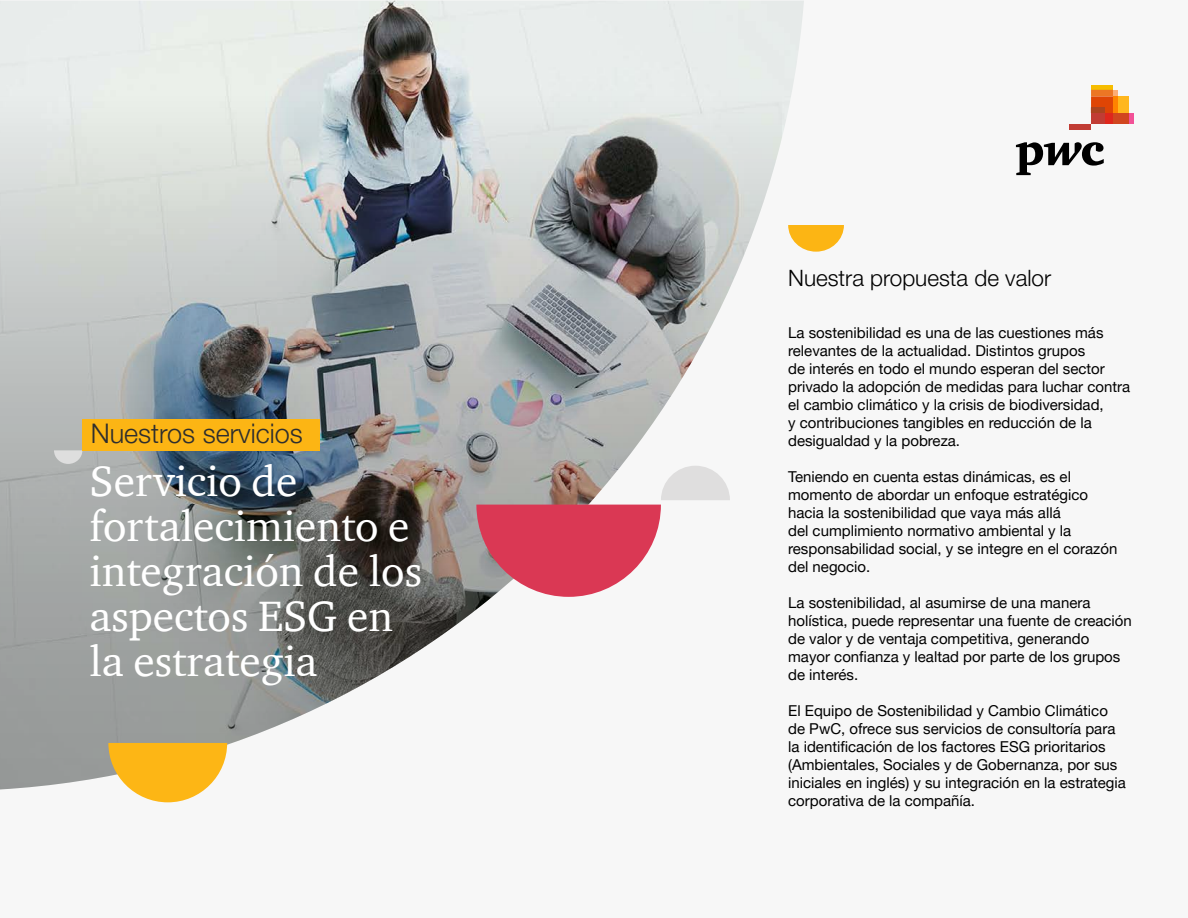
<style>
.page{position:relative;width:1188px;height:918px;background:#fff}
.page>*{position:absolute;margin:0;border:0;box-sizing:border-box;transform-origin:0 0}
.t1{font:43.5px/45px "ITC Charter Com";color:#fff}
.t2{font:300 27px "Helvetica Neue LT Pro";color:#2e2e2e}
.t3{font:300 22.5px "Helvetica Neue LT Pro";color:#000}
.t4{font:15px/18px "Helvetica Neue LT Pro";color:#000}
</style>
<div class="page">
<div style="left:0;top:1px;width:1188px;height:917px;background:#f7f7f7"></div>
<img style="left:0;top:1px;width:804px;height:134px">
<img style="left:0;top:90px;width:782px;height:699px">
<svg style="left:108px;top:743px;width:119px;height:59px"></svg>
<svg style="left:476px;top:466px;width:254px;height:131px"></svg>
<svg style="left:1016px;top:142px;width:88px;height:33px"></svg>
<div style="left:1128px;top:113px;width:6px;height:11px;background:#f25197"></div>
<svg style="left:1091px;top:86px;width:22px;height:4px"></svg>
<div style="left:1117px;top:97px;width:11px;height:16px;background:#ffb71e"></div>
<div style="left:1117px;top:113px;width:11px;height:11px;background:#d1461f"></div>
<hr style="left:1113px;top:113px;width:4px;height:11px;background:#d1461f">
<svg style="left:1091px;top:90px;width:26px;height:23px"></svg>
<div style="left:1105px;top:113px;width:8px;height:11px;background:#df271c"></div>
<div style="left:1091px;top:107px;width:14px;height:6px;background:#ab441f"></div>
<div style="left:1091px;top:113px;width:14px;height:11px;background:#c13c34"></div>
<div style="left:1069px;top:124px;width:22px;height:5px;background:#c13c34"></div>
<svg style="left:788px;top:225px;width:56px;height:27px"></svg>
<svg style="left:54px;top:450px;width:28px;height:14px"></svg>
<div style="left:82px;top:419px;width:238px;height:31px;background:#fcb514"></div>
<h2 class="t2" style="left:91px;top:417px;width:214px">Nuestros servicios</h2>
<h1 class="t1" style="left:90px;top:458px;width:334px">Servicio de fortalecimiento e integración de los aspectos ESG en la estrategia</h1>
<h3 class="t3" style="left:788px;top:264px;width:265px">Nuestra propuesta de valor</h3>
<p class="t4" style="left:788px;top:323px;width:344px">La sostenibilidad es una de las cuestiones más relevantes de la actualidad. Distintos grupos<br>de interés en todo el mundo esperan del sector privado la adopción de medidas para luchar contra el cambio climático y la crisis de biodiversidad,<br>y contribuciones tangibles en reducción de la desigualdad y la pobreza.</p>
<p class="t4" style="left:788px;top:467px;width:331px">Teniendo en cuenta estas dinámicas, es el momento de abordar un enfoque estratégico hacia la sostenibilidad que vaya más allá<br>del cumplimiento normativo ambiental y la responsabilidad social, y se integre en el corazón del negocio.</p>
<p class="t4" style="left:788px;top:593px;width:345px">La sostenibilidad, al asumirse de una manera holística, puede representar una fuente de creación de valor y de ventaja competitiva, generando mayor confianza y lealtad por parte de los grupos de interés.</p>
<p class="t4" style="left:788px;top:701px;width:339px">El Equipo de Sostenibilidad y Cambio Climático de PwC, ofrece sus servicios de consultoría para la identificación de los factores ESG prioritarios (Ambientales, Sociales y de Gobernanza, por sus iniciales en inglés) y su integración en la estrategia corporativa de la compañía.</p>
</div>
